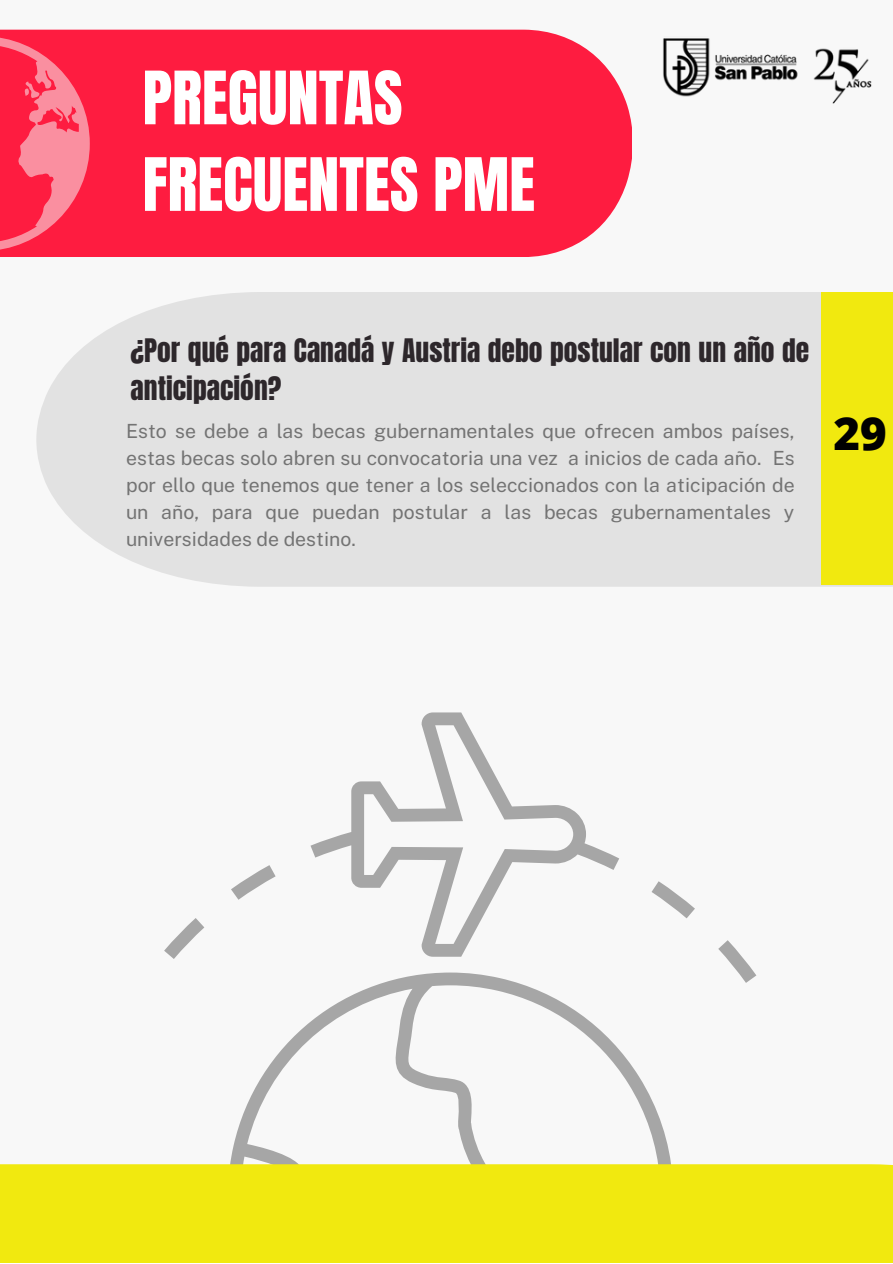
<style>
.page{position:relative;width:893px;height:1264px;background:#fff}
.page>*{position:absolute;margin:0;border:0;box-sizing:border-box;transform-origin:0 0}
.t1{font:62.4px/86.6px "Anton";color:#fff}
.t2{font:800 45.6px "Open Sans";color:#000}
.t3{font:27.6px/38.2px "Anton";color:#2d272b}
.t4{font:19.5px/27px "Public Sans";color:#737373;text-align:justify}
</style>
<div class="page">
<div style="left:0;top:0;width:892px;height:1262px;background:#f8f8f8"></div>
<div style="left:36px;top:292px;width:856px;height:295px;background:#e2e2e2"></div>
<div style="left:821px;top:292px;width:71px;height:293px;background:#f1e90f"></div>
<svg style="left:231px;top:865px;width:44px;height:34px"></svg>
<svg style="left:164px;top:918px;width:40px;height:41px"></svg>
<svg style="left:718px;top:940px;width:38px;height:42px"></svg>
<svg style="left:651px;top:881px;width:44px;height:37px"></svg>
<svg style="left:310px;top:712px;width:309px;height:244px"></svg>
<svg style="left:230px;top:972px;width:441px;height:192px"></svg>
<div style="left:0;top:30px;width:631px;height:227px;background:#fe1c40"></div>
<svg style="left:0;top:36px;width:90px;height:215px;background:#fc4764"></svg>
<img style="left:663px;top:38px;width:208px;height:66px">
<div style="left:0;top:1164px;width:892px;height:98px;background:#f1e90f"></div>
<h1 class="t1" style="left:143px;top:56px;width:394px">PREGUNTAS<br>FRECUENTES PME</h1>
<h3 class="t3" style="left:131px;top:332px;width:680px">¿Por qué para Canadá y Austria debo postular con un año de anticipación?</h3>
<p class="t4" style="left:126px;top:417px;width:670px">Esto se debe a las becas gubernamentales que ofrecen ambos países, estas becas solo abren su convocatoria una vez a inicios de cada año. Es por ello que tenemos que tener a los seleccionados con la aticipación de un año, para que puedan postular a las becas gubernamentales y universidades de destino.</p>
<h2 class="t2" style="left:833px;top:401px;width:55px">29</h2>
</div>
